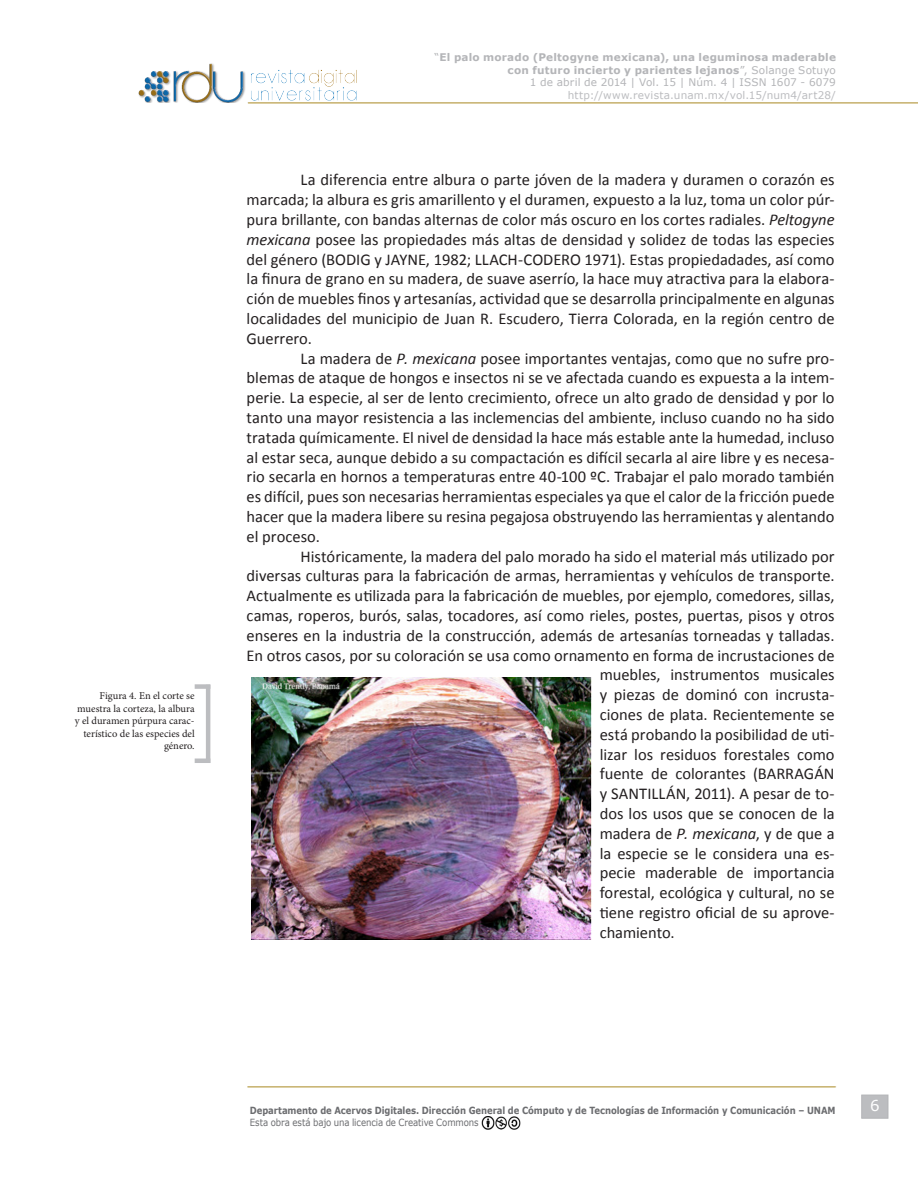
<style>
.page{position:relative;width:918px;height:1188px;background:#fff}
.page>*{position:absolute;margin:0;border:0;box-sizing:border-box;transform-origin:0 0}
.subtitulo_2_de_texto{font:16.5px/19.8px "Calibri";color:#231f20;text-align:justify}
.t1{font:15px "Verdana";color:#fff}
.t2{font:700 10.5px/12.6px "Verdana";letter-spacing:.02em;color:#b4b5b8;text-align:right}
.epigrafe{font:10.5px/12.6px "Minion Pro";color:#231f20;text-align:right}
.t3{font:10.5px "Verdana";letter-spacing:.015em;color:#bcbdc0}
.t4{font:700 9.9px "Verdana";letter-spacing:-.01em;color:#6c6d70;scale:.86 1}
.t5{font:9.9px "Verdana";letter-spacing:-.01em;color:#6c6d70;scale:.87 1}
.s1{font-weight:400}
.s2{font-style:italic}
</style>
<div class="page">
<div style="left:861px;top:1095px;width:27px;height:24px;background:#bcbdc0"></div>
<img style="left:138px;top:63px;width:218px;height:39px">
<hr style="left:247px;top:102px;width:671px;height:2px;background:#cbb87c">
<hr style="left:248px;top:103px;width:670px;height:1px;background:#ba9b32">
<hr style="left:247px;top:1086px;width:589px;height:2px;background:#cab677">
<hr style="left:248px;top:1087px;width:588px;height:1px;background:#ba9b32">
<img style="left:481px;top:1116px;width:39px;height:14px">
<img style="left:251px;top:677px;width:340px;height:263px">
<hr style="left:206px;top:685px;width:4px;height:78px;background:#bcbdc0">
<hr style="left:195px;top:759px;width:15px;height:4px;background:#bcbdc0">
<div style="left:195px;top:684px;width:15px;height:5px;background:#bcbdc0"></div>
<p class="epigrafe" style="left:75px;top:689px;width:121px">Figura 4. En el corte se muestra la corteza, la albura y el duramen púrpura carac&shy;terístico de las especies del género.</p>
<p class="t2" style="left:434px;top:51px;width:403px"><span class="s1">“</span>El palo morado (Peltogyne mexicana), una leguminosa maderable con futuro incierto y parientes lejanos<span class="s1">”, Solange Sotuyo<br>1 de abril de 2014 | Vol. 15 | Núm. 4 | ISSN 1607 - 6079</span></p>
<p class="t3" style="left:568px;top:88px;width:270px">http://www.revista.unam.mx/vol.15/num4/art28/</p>
<p class="subtitulo_2_de_texto" style="left:247px;top:170px;width:590px;text-indent:54px">La diferencia entre albura o parte jóven de la madera y duramen o corazón es marcada; la albura es gris amarillento y el duramen, expuesto a la luz, toma un color púr&shy;pura brillante, con bandas alternas de color más oscuro en los cortes radiales. <span class="s2">Peltogyne mexicana</span> posee las propiedades más altas de densidad y solidez de todas las especies del género (BODIG y JAYNE, 1982; LLACH-CODERO 1971). Estas propiedadades, así como la finura de grano en su madera, de suave aserrío, la hace muy atractiva para la elabora&shy;ción de muebles finos y artesanías, actividad que se desarrolla principalmente en algunas localidades del municipio de Juan R. Escudero, Tierra Colorada, en la región centro de Guerrero.</p>
<p class="subtitulo_2_de_texto" style="left:247px;top:348px;width:590px;text-indent:54px">La madera de <span class="s2">P. mexicana</span> posee importantes ventajas, como que no sufre pro&shy;blemas de ataque de hongos e insectos ni se ve afectada cuando es expuesta a la intem&shy;perie. La especie, al ser de lento crecimiento, ofrece un alto grado de densidad y por lo tanto una mayor resistencia a las inclemencias del ambiente, incluso cuando no ha sido tratada químicamente. El nivel de densidad la hace más estable ante la humedad, incluso al estar seca, aunque debido a su compactación es difícil secarla al aire libre y es necesa&shy;rio secarla en hornos a temperaturas entre 40-100 ºC. Trabajar el palo morado también es difícil, pues son necesarias herramientas especiales ya que el calor de la fricción puede hacer que la madera libere su resina pegajosa obstruyendo las herramientas y alentando el proceso.</p>
<p class="subtitulo_2_de_texto" style="left:301px;top:546px;width:535px">Históricamente, la madera del palo morado ha sido el material más utilizado por</p>
<p class="subtitulo_2_de_texto" style="left:247px;top:566px;width:590px">diversas culturas para la fabricación de armas, herramientas y vehículos de transporte.</p>
<p class="subtitulo_2_de_texto" style="left:247px;top:586px;width:589px">Actualmente es utilizada para la fabricación de muebles, por ejemplo, comedores, sillas,</p>
<p class="subtitulo_2_de_texto" style="left:247px;top:606px;width:590px">camas, roperos, burós, salas, tocadores, así como rieles, postes, puertas, pisos y otros</p>
<p class="subtitulo_2_de_texto" style="left:247px;top:626px;width:589px">enseres en la industria de la construcción, además de artesanías torneadas y talladas.</p>
<p class="subtitulo_2_de_texto" style="left:247px;top:645px;width:589px">En otros casos, por su coloración se usa como ornamento en forma de incrustaciones de</p>
<p class="subtitulo_2_de_texto" style="left:600px;top:665px;width:236px">muebles, instrumentos musicales</p>
<p class="subtitulo_2_de_texto" style="left:600px;top:685px;width:236px">y piezas de dominó con incrusta-</p>
<p class="subtitulo_2_de_texto" style="left:600px;top:705px;width:236px">ciones de plata. Recientemente se</p>
<p class="subtitulo_2_de_texto" style="left:600px;top:725px;width:236px">está probando la posibilidad de uti-</p>
<p class="subtitulo_2_de_texto" style="left:600px;top:744px;width:236px">lizar los residuos forestales como</p>
<p class="subtitulo_2_de_texto" style="left:600px;top:764px;width:236px">fuente de colorantes (BARRAGÁN</p>
<p class="subtitulo_2_de_texto" style="left:600px;top:784px;width:236px">y SANTILLÁN, 2011). A pesar de to-</p>
<p class="subtitulo_2_de_texto" style="left:600px;top:804px;width:236px">dos los usos que se conocen de la</p>
<p class="subtitulo_2_de_texto" style="left:600px;top:824px;width:236px">madera de <span class="s2">P. mexicana</span>, y de que a</p>
<p class="subtitulo_2_de_texto" style="left:600px;top:843px;width:236px">la especie se le considera una es-</p>
<p class="subtitulo_2_de_texto" style="left:600px;top:863px;width:236px">pecie maderable de importancia</p>
<p class="subtitulo_2_de_texto" style="left:600px;top:883px;width:236px">forestal, ecológica y cultural, no se</p>
<p class="subtitulo_2_de_texto" style="left:600px;top:903px;width:236px">tiene registro oficial de su aprove-</p>
<p class="subtitulo_2_de_texto" style="left:600px;top:923px;width:77px">chamiento.</p>
<p class="t4" style="left:250px;top:1103px;width:683px">Departamento de Acervos Digitales. Dirección General de Cómputo y de Tecnologías de Información y Comunicación – UNAM</p>
<p class="t5" style="left:250px;top:1115px;width:265px">Esta obra está bajo una licencia de Creative Commons</p>
<p class="t1" style="left:870px;top:1096px;width:11px">6</p>
</div>
